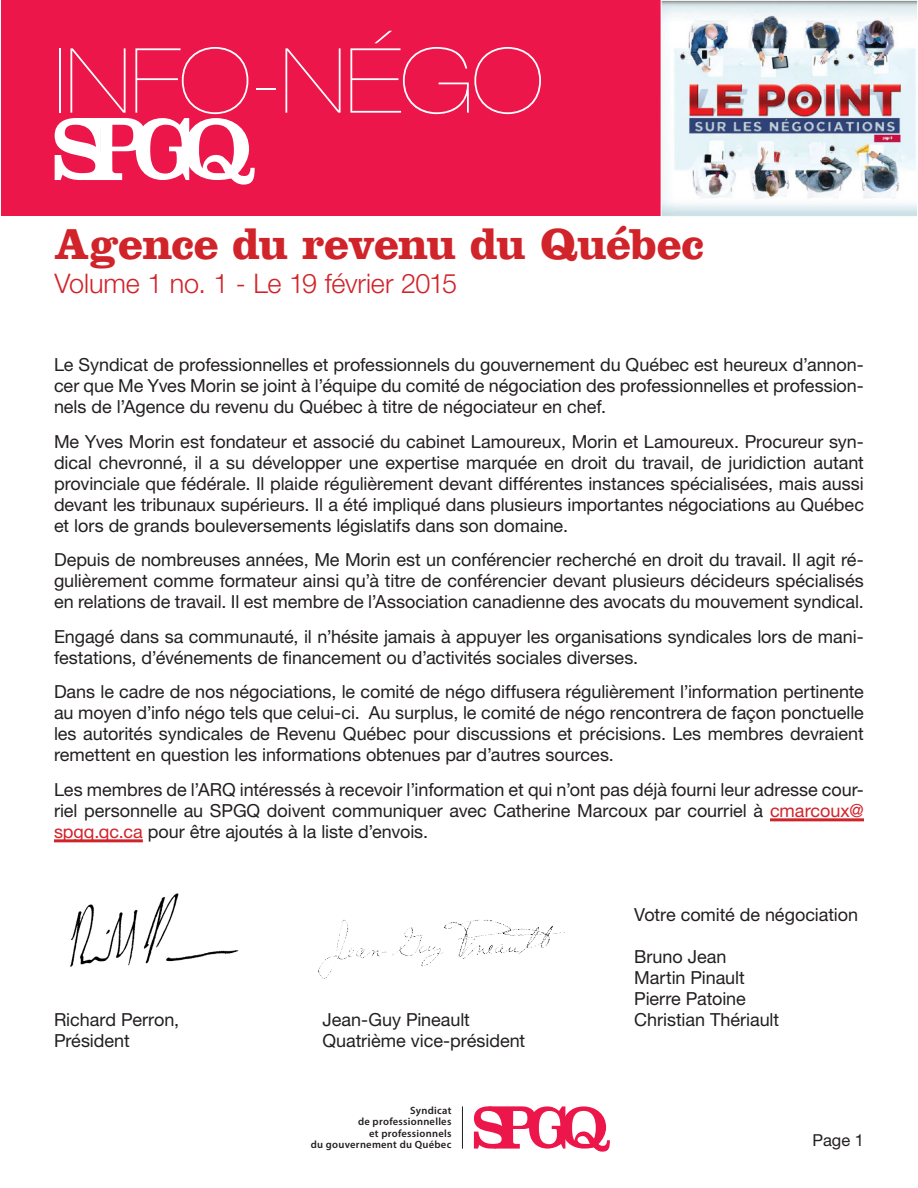
<style>
.page{position:relative;width:918px;height:1188px;background:#fff}
.page>*{position:absolute;margin:0;border:0;box-sizing:border-box;transform-origin:0 0}
.Titre___Info-négo{font:200 expanded 90px "Helvetica Neue LT Pro";letter-spacing:-.01em;color:#fff}
.Titre___Fonction_pub{font:700 45px "Clarendon LT Std";letter-spacing:-.02em;color:#d1232a}
.Titre___Volume_no{font:300 27px "Helvetica Neue LT Pro";letter-spacing:-.005em;color:#d1232a}
.Texte{font:18px/21px "Helvetica Neue LT Pro";letter-spacing:-.005em;color:#231f20;text-align:justify}
.t1{font:16.5px "Helvetica Neue LT Pro";color:#231f20}
.t2{font:600 10.5px/11.4px "Myriad Pro";letter-spacing:.025em;color:#231f20;text-align:right}
.s1{color:#d1232a}
</style>
<div class="page">
<hr style="left:462px;top:1106px;width:1px;height:43px;background:#231f20">
<svg style="left:474px;top:1106px;width:136px;height:46px"></svg>
<div style="left:2px;top:0;width:916px;height:216px;background:#ed164b"></div>
<img style="left:663px;top:2px;width:253px;height:213px">
<div style="left:661px;top:0;width:257px;height:217px;border:1px solid #fff"></div>
<svg style="left:55px;top:118px;width:200px;height:67px"></svg>
<hr style="left:770px;top:818px;width:94px;height:3px;background:#d1232a">
<hr style="left:54px;top:839px;width:89px;height:3px;background:#d1232a">
<img style="left:70px;top:893px;width:169px;height:74px">
<img style="left:318px;top:919px;width:247px;height:60px">
<p class="Titre___Info-négo" style="left:54px;top:28px;width:491px">INFO-NÉGO</p>
<p class="Titre___Fonction_pub" style="left:55px;top:217px;width:651px">Agence du revenu du Québec</p>
<p class="Titre___Volume_no" style="left:55px;top:267px;width:404px">Volume 1 no. 1 - Le 19 février 2015</p>
<p class="Texte" style="left:54px;top:354px;width:812px">Le Syndicat de professionnelles et professionnels du gouvernement du Québec est heureux d’annon&shy;cer que Me Yves Morin se joint à l’équipe du comité de négociation des professionnelles et profession&shy;nels de l’Agence du revenu du Québec à titre de négociateur en chef.</p>
<p class="Texte" style="left:54px;top:431px;width:812px">Me Yves Morin est fondateur et associé du cabinet Lamoureux, Morin et Lamoureux. Procureur syn&shy;dical chevronné, il a su développer une expertise marquée en droit du travail, de juridiction autant provinciale que fédérale. Il plaide régulièrement devant différentes instances spécialisées, mais aussi devant les tribunaux supérieurs. Il a été impliqué dans plusieurs importantes négociations au Québec et lors de grands bouleversements législatifs dans son domaine.</p>
<p class="Texte" style="left:54px;top:549px;width:812px">Depuis de nombreuses années, Me Morin est un conférencier recherché en droit du travail. Il agit ré&shy;gulièrement comme formateur ainsi qu’à titre de conférencier devant plusieurs décideurs spécialisés en relations de travail. Il est membre de l’Association canadienne des avocats du mouvement syndical.</p>
<p class="Texte" style="left:54px;top:626px;width:812px">Engagé dans sa communauté, il n’hésite jamais à appuyer les organisations syndicales lors de mani&shy;festations, d’événements de financement ou d’activités sociales diverses.</p>
<p class="Texte" style="left:54px;top:681px;width:811px">Dans le cadre de nos négociations, le comité de négo diffusera régulièrement l’information pertinente au moyen d’info négo tels que celui-ci. Au surplus, le comité de négo rencontrera de façon ponctuelle les autorités syndicales de Revenu Québec pour discussions et précisions. Les membres devraient remettent en question les informations obtenues par d’autres sources.</p>
<p class="Texte" style="left:54px;top:779px;width:812px">Les membres de l’ARQ intéressés à recevoir l’information et qui n’ont pas déjà fourni leur adresse cour&shy;riel personnelle au SPGQ doivent communiquer avec Catherine Marcoux par courriel à <span class="s1">cmarcoux@ spgq.qc.ca</span> pour être ajoutés à la liste d’envois.</p>
<p class="Texte" style="left:54px;top:1009px;width:127px">Richard Perron,</p>
<p class="Texte" style="left:54px;top:1030px;width:77px">Président</p>
<p class="Texte" style="left:322px;top:1009px;width:149px">Jean-Guy Pineault</p>
<p class="Texte" style="left:322px;top:1030px;width:204px">Quatrième vice-président</p>
<p class="t2" style="left:311px;top:1104px;width:142px">Syndicat<br>de professionnelles<br>et professionnels<br>du gouvernement du Québec</p>
<p class="Texte" style="left:634px;top:904px;width:225px">Votre comité de négociation</p>
<p class="Texte" style="left:634px;top:946px;width:94px">Bruno Jean</p>
<p class="Texte" style="left:634px;top:967px;width:112px">Martin Pinault</p>
<p class="Texte" style="left:634px;top:988px;width:113px">Pierre Patoine</p>
<p class="Texte" style="left:634px;top:1009px;width:146px">Christian Thériault</p>
<p class="t1" style="left:812px;top:1130px;width:53px">Page 1</p>
</div>
